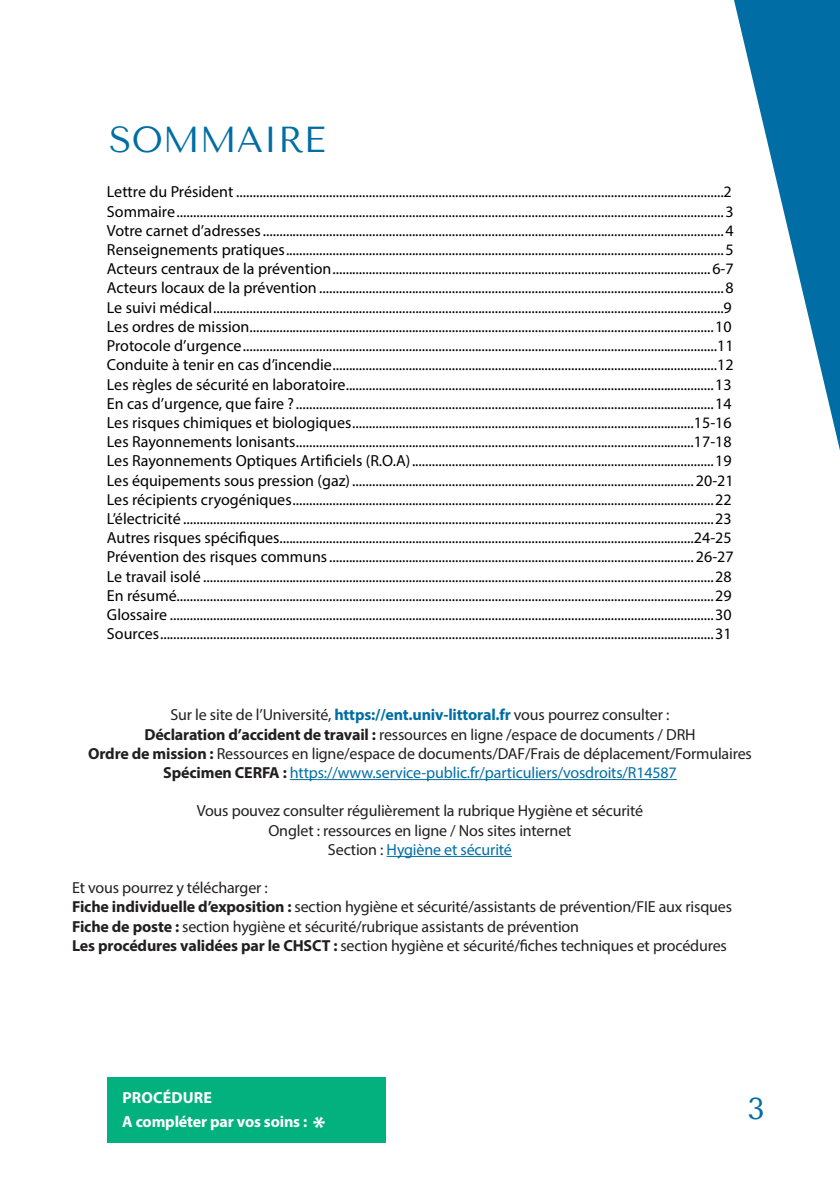
<style>
.page{position:relative;width:840px;height:1191px;background:#fff}
.page>*{position:absolute;margin:0;border:0;box-sizing:border-box;transform-origin:0 0}
.t1{font:36px "Tenor Sans";color:#006ea5}
.t2{font:30px "Tenor Sans";color:#006ea5}
.t3{font:700 28px "Myriad Pro";color:#fff}
.t4{font:16px "Myriad Pro";color:#000}
.t5{font:16px "Myriad Pro";letter-spacing:-.01em;color:#231f20}
.t6{font:16px "Myriad Pro";letter-spacing:-.01em;color:#006ea5}
.t7{font:700 16px "Myriad Pro";letter-spacing:-.01em;color:#fff}
.t8{font:700 16px "Myriad Pro";letter-spacing:.01em;color:#fff}
.s1{color:#053355}
.s2{font-weight:700;color:#006ea5}
.s3{font-weight:700}
.s4{font-weight:700;color:#231f20}
.s5{color:#231f20}
</style>
<div class="page">
<hr style="left:290px;top:779px;width:386px;height:1px;background:#006ea5">
<hr style="left:386px;top:856px;width:125px;height:1px;background:#006ea5">
<svg style="left:734px;top:0;width:105px;height:446px"></svg>
<div style="left:107px;top:1077px;width:278px;height:65px;background:#03b17e"></div>
<p class="t1" style="left:109px;top:119px;width:218px">SOMMAIRE</p>
<p class="t4" style="left:107px;top:182px;width:626px">Lettre du Président ...................................................................................................................................................2</p>
<p class="t4" style="left:107px;top:201px;width:628px">Sommaire.....................................................................................................................................................................3</p>
<p class="t4" style="left:107px;top:221px;width:628px">Votre carnet d’adresses...........................................................................................................................................4</p>
<p class="t4" style="left:107px;top:240px;width:628px">Renseignements pratiques....................................................................................................................................5</p>
<p class="t4" style="left:107px;top:259px;width:628px">Acteurs centraux de la prévention..................................................................................................................6-7</p>
<p class="t4" style="left:107px;top:278px;width:628px">Acteurs locaux de la prévention ..........................................................................................................................8</p>
<p class="t4" style="left:107px;top:297px;width:626px">Le suivi médical..........................................................................................................................................................9</p>
<p class="t4" style="left:107px;top:317px;width:626px">Les ordres de mission............................................................................................................................................10</p>
<p class="t4" style="left:107px;top:336px;width:628px">Protocole d’urgence...............................................................................................................................................11</p>
<p class="t4" style="left:107px;top:355px;width:628px">Conduite à tenir en cas d’incendie....................................................................................................................12</p>
<p class="t4" style="left:107px;top:374px;width:626px">Les règles de sécurité en laboratoire...............................................................................................................13</p>
<p class="t4" style="left:107px;top:393px;width:626px">En cas d’urgence, que faire ? ..............................................................................................................................14</p>
<p class="t4" style="left:107px;top:413px;width:626px">Les risques chimiques et biologiques.......................................................................................................15-16</p>
<p class="t4" style="left:107px;top:432px;width:626px">Les Rayonnements Ionisants........................................................................................................................17-18</p>
<p class="t4" style="left:107px;top:451px;width:626px">Les Rayonnements Optiques Artificiels (R.O.A)...........................................................................................19</p>
<p class="t4" style="left:107px;top:470px;width:628px">Les équipements sous pression (gaz)....................................................................................................... 20-21</p>
<p class="t4" style="left:107px;top:489px;width:626px">Les récipients cryogéniques...............................................................................................................................22</p>
<p class="t4" style="left:107px;top:509px;width:626px">L’électricité ................................................................................................................................................................23</p>
<p class="t4" style="left:107px;top:528px;width:626px">Autres risques spécifiques.............................................................................................................................24-25</p>
<p class="t4" style="left:107px;top:547px;width:628px">Prévention des risques communs..............................................................................................................26-27</p>
<p class="t4" style="left:107px;top:566px;width:626px">Le travail isolé ..........................................................................................................................................................28</p>
<p class="t4" style="left:107px;top:585px;width:626px">En résumé..................................................................................................................................................................29</p>
<p class="t4" style="left:107px;top:605px;width:626px">Glossaire ....................................................................................................................................................................30</p>
<p class="t4" style="left:107px;top:624px;width:626px">Sources.......................................................................................................................................................................31</p>
<p class="t5" style="left:170px;top:705px;width:500px">Sur le site de l’Université<span class="s1">,</span> <span class="s2">https://ent.univ-littoral.fr</span> vous pourrez consulter :</p>
<p class="t5" style="left:144px;top:724px;width:552px"><span class="s3">Déclaration d’accident de travail :</span> ressources en ligne /espace de documents / DRH</p>
<p class="t5" style="left:88px;top:743px;width:665px"><span class="s3">Ordre de mission :</span> Ressources en ligne/espace de documents/DAF/Frais de déplacement/Formulaires</p>
<p class="t6" style="left:163px;top:762px;width:515px"><span class="s4">Spécimen CERFA :</span> https://www.service-public.fr/particuliers/vosdroits/R14587</p>
<p class="t5" style="left:197px;top:801px;width:447px">Vous pouvez consulter régulièrement la rubrique Hygiène et sécurité</p>
<p class="t5" style="left:268px;top:820px;width:304px">Onglet : ressources en ligne / Nos sites internet</p>
<p class="t6" style="left:328px;top:839px;width:185px"><span class="s5">Section :</span> Hygiène et sécurité</p>
<p class="t5" style="left:72px;top:878px;width:197px">Et vous pourrez y télécharger :</p>
<p class="t5" style="left:72px;top:897px;width:661px"><span class="s3">Fiche individuelle d’exposition :</span> section hygiène et sécurité/assistants de prévention/FIE aux risques</p>
<p class="t5" style="left:72px;top:916px;width:508px"><span class="s3">Fiche de poste :</span> section hygiène et sécurité/rubrique assistants de prévention</p>
<p class="t5" style="left:72px;top:935px;width:656px"><span class="s3">Les procédures validées par le CHSCT :</span> section hygiène et sécurité/fiches techniques et procédures</p>
<p class="t8" style="left:122px;top:1086px;width:91px">PROCÉDURE</p>
<p class="t7" style="left:122px;top:1110px;width:186px">A compléter par vos soins :</p>
<p class="t3" style="left:313px;top:1108px;width:14px">*</p>
<h2 class="t2" style="left:747px;top:1091px;width:19px">3</h2>
</div>
